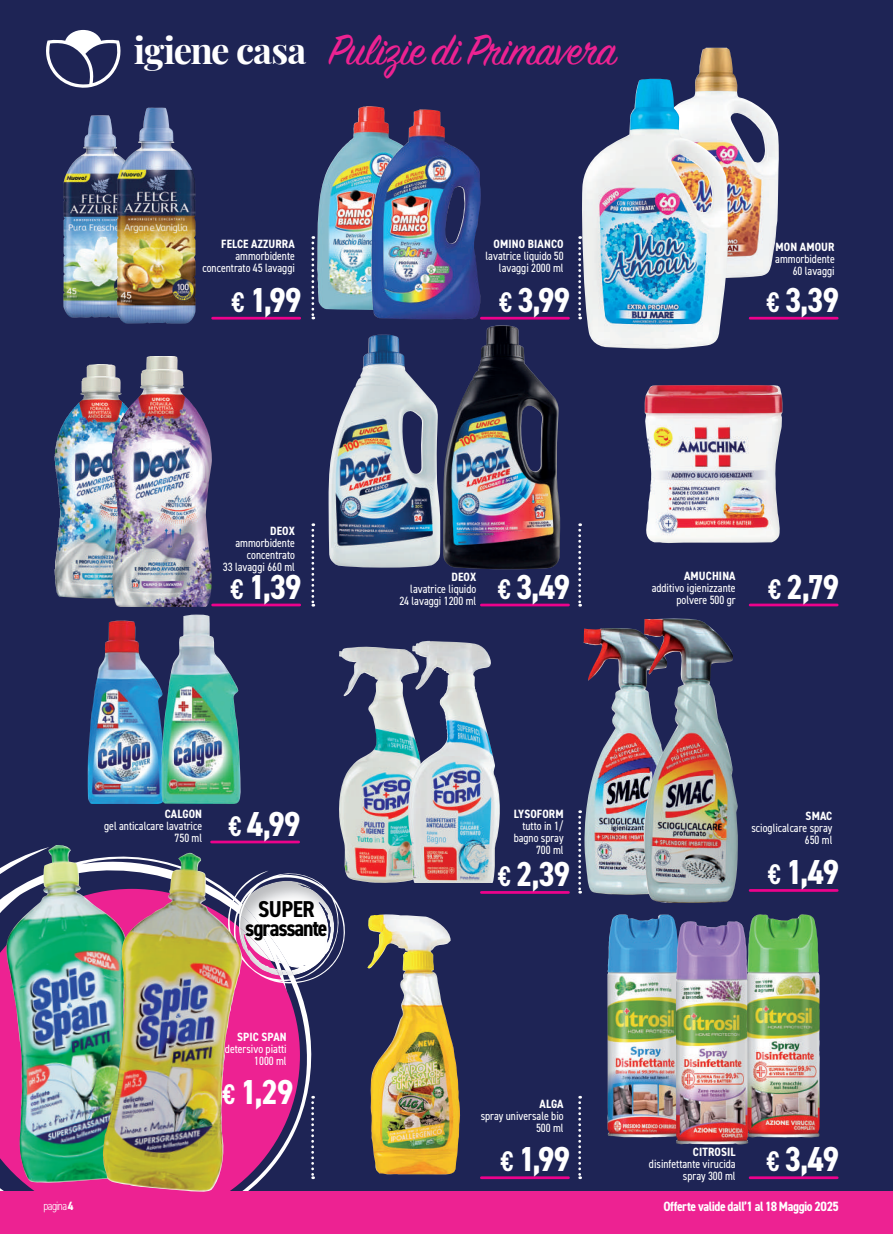
<style>
.page{position:relative;width:893px;height:1234px;background:#fff}
.page>*{position:absolute;margin:0;border:0;box-sizing:border-box;transform-origin:0 0}
.t1{font:47.1px "Sign Painter House Script";letter-spacing:-.01em;color:#ed2292}
.t2{font:700 condensed 34.65px "DIN2014";letter-spacing:-.04em;color:#fff}
.t3{font:700 condensed 22.95px/18.5px "DIN2014";letter-spacing:-.055em;color:#000;text-align:center}
.t4{font:700 condensed 13.5px "DIN2014";letter-spacing:-.03em;color:#fff}
.t5{font:condensed 12px/12px "DIN2014";color:#fff;text-align:right}
.t6{font:700 condensed 12px "DIN2014";letter-spacing:.01em;color:#fff}
.t7{font:300 condensed 12px "DIN2014";letter-spacing:-.055em;color:#fff}
.s1{font-family:"Playfair Display";font-weight:700;font-size:36.6px;color:#fff}
.s2{font-weight:600;font-size:28.5px}
.s3{font-weight:700}
</style>
<div class="page">
<div style="left:0;top:0;width:893px;height:1211px;background:#1e2455"></div>
<svg style="left:0;top:840px;width:314px;height:340px"></svg>
<svg style="left:0;top:888px;width:300px;height:303px;fill:#ed2292"></svg>
<div style="left:0;top:1191px;width:893px;height:42px;background:#ed2292"></div>
<svg style="left:46px;top:30px;width:75px;height:58px"></svg>
<svg style="left:311px;top:1095px;width:3px;height:83px"></svg>
<svg style="left:311px;top:236px;width:3px;height:83px"></svg>
<svg style="left:311px;top:523px;width:3px;height:83px"></svg>
<svg style="left:578px;top:236px;width:3px;height:83px"></svg>
<svg style="left:578px;top:523px;width:3px;height:83px"></svg>
<svg style="left:578px;top:810px;width:3px;height:83px"></svg>
<svg style="left:578px;top:1095px;width:3px;height:83px"></svg>
<svg style="left:242px;top:868px;width:103px;height:116px"></svg>
<img style="left:696px;top:48px;width:83px;height:230px">
<img style="left:63px;top:115px;width:54px;height:202px">
<img style="left:117px;top:108px;width:79px;height:215px">
<img style="left:317px;top:106px;width:67px;height:204px">
<img style="left:371px;top:109px;width:110px;height:210px">
<img style="left:582px;top:78px;width:146px;height:271px">
<img style="left:54px;top:381px;width:57px;height:217px">
<img style="left:111px;top:356px;width:101px;height:250px">
<img style="left:329px;top:334px;width:111px;height:233px">
<img style="left:443px;top:325px;width:118px;height:244px">
<img style="left:584px;top:628px;width:59px;height:266px">
<img style="left:643px;top:618px;width:95px;height:284px">
<img style="left:338px;top:646px;width:70px;height:236px">
<img style="left:408px;top:640px;width:92px;height:242px">
<img style="left:645px;top:385px;width:137px;height:158px">
<img style="left:88px;top:620px;width:73px;height:183px">
<img style="left:161px;top:614px;width:80px;height:189px">
<img style="left:367px;top:914px;width:93px;height:260px">
<img style="left:607px;top:914px;width:68px;height:223px">
<img style="left:675px;top:921px;width:73px;height:223px">
<img style="left:746px;top:914px;width:74px;height:223px">
<img style="left:5px;top:844px;width:137px;height:338px">
<img style="left:102px;top:851px;width:140px;height:341px">
<hr style="left:213px;top:317px;width:87px;height:2px;background:#ed028c">
<hr style="left:481px;top:317px;width:87px;height:2px;background:#ed028c">
<hr style="left:750px;top:317px;width:87px;height:2px;background:#ed028c">
<hr style="left:213px;top:603px;width:87px;height:3px;background:#ed028c">
<hr style="left:481px;top:603px;width:87px;height:3px;background:#ed028c">
<hr style="left:750px;top:603px;width:87px;height:3px;background:#ed028c">
<hr style="left:750px;top:888px;width:87px;height:3px;background:#ed028c">
<hr style="left:481px;top:890px;width:87px;height:3px;background:#ed028c">
<hr style="left:212px;top:840px;width:87px;height:3px;background:#ed028c">
<hr style="left:481px;top:1175px;width:87px;height:3px;background:#ed028c">
<hr style="left:750px;top:1175px;width:87px;height:3px;background:#ed028c">
<h1 class="t1" style="left:134px;top:34px;width:484px"><span class="s1">igiene casa</span> Pulizie di Primavera</h1>
<p class="t6" style="left:221px;top:240px;width:75px">FELCE AZZURRA</p>
<p class="t5" style="left:203px;top:251px;width:94px">ammorbidente concentrato 45 lavaggi</p>
<p class="t6" style="left:494px;top:240px;width:72px">OMINO BIANCO</p>
<p class="t5" style="left:486px;top:251px;width:80px">lavatrice liquido 50 lavaggi 2000 ml</p>
<p class="t6" style="left:776px;top:242px;width:61px">MON AMOUR</p>
<p class="t5" style="left:775px;top:254px;width:61px">ammorbidente<br>60 lavaggi</p>
<h2 class="t2" style="left:232px;top:288px;width:71px"><span class="s2">€</span> 1,99</h2>
<h2 class="t2" style="left:499px;top:288px;width:73px"><span class="s2">€</span> 3,99</h2>
<h2 class="t2" style="left:767px;top:288px;width:74px"><span class="s2">€</span> 3,39</h2>
<p class="t6" style="left:270px;top:526px;width:26px">DEOX</p>
<p class="t5" style="left:223px;top:537px;width:73px">ammorbidente concentrato<br>33 lavaggi 660 ml</p>
<h2 class="t2" style="left:230px;top:574px;width:73px"><span class="s2">€</span> 1,39</h2>
<p class="t6" style="left:684px;top:571px;width:53px">AMUCHINA</p>
<p class="t5" style="left:652px;top:582px;width:86px">additivo igienizzante polvere 500 gr</p>
<p class="t6" style="left:452px;top:573px;width:26px">DEOX</p>
<p class="t5" style="left:399px;top:584px;width:78px">lavatrice liquido<br>24 lavaggi 1200 ml</p>
<h2 class="t2" style="left:768px;top:574px;width:72px"><span class="s2">€</span> 2,79</h2>
<h2 class="t2" style="left:498px;top:574px;width:74px"><span class="s2">€</span> 3,49</h2>
<p class="t6" style="left:165px;top:809px;width:39px">CALGON</p>
<p class="t5" style="left:104px;top:820px;width:99px">gel anticalcare lavatrice<br>750 ml</p>
<h2 class="t2" style="left:228px;top:811px;width:73px"><span class="s2">€</span> 4,99</h2>
<h3 class="t3" style="left:245px;top:902px;width:84px">SUPER sgrassante</h3>
<p class="t6" style="left:237px;top:1031px;width:51px">SPIC SPAN</p>
<p class="t5" style="left:225px;top:1043px;width:63px">detersivo piatti<br>1000 ml</p>
<h2 class="t2" style="left:222px;top:1080px;width:73px"><span class="s2">€</span> 1,29</h2>
<p class="t6" style="left:514px;top:809px;width:51px">LYSOFORM</p>
<p class="t5" style="left:514px;top:820px;width:52px">tutto in 1/ bagno spray<br>700 ml</p>
<h2 class="t2" style="left:498px;top:862px;width:74px"><span class="s2">€</span> 2,39</h2>
<p class="t6" style="left:806px;top:811px;width:28px">SMAC</p>
<p class="t5" style="left:751px;top:823px;width:82px">scioglicalcare spray<br>650 ml</p>
<h2 class="t2" style="left:768px;top:860px;width:73px"><span class="s2">€</span> 1,49</h2>
<p class="t6" style="left:540px;top:1098px;width:25px">ALGA</p>
<p class="t5" style="left:481px;top:1110px;width:84px">spray universale bio<br>500 ml</p>
<h2 class="t2" style="left:500px;top:1147px;width:71px"><span class="s2">€</span> 1,99</h2>
<p class="t6" style="left:693px;top:1147px;width:44px">CITROSIL</p>
<p class="t5" style="left:649px;top:1158px;width:88px">disinfettante virucida spray 300 ml</p>
<h2 class="t2" style="left:766px;top:1147px;width:74px"><span class="s2">€</span> 3,49</h2>
<p class="t4" style="left:663px;top:1201px;width:177px">Offerte valide dall’1 al 18 Maggio 2025</p>
<p class="t7" style="left:43px;top:1201px;width:32px">pagina <span class="s3">4</span></p>
<p class="t4" style="left:626px;top:1201px;width:130px">Offerte valide dal 30 Maggio</p>
<p class="t4" style="left:772px;top:1201px;width:37px">6 Giugn</p>
<p class="t4" style="left:832px;top:1201px;width:8px">4</p>
</div>
